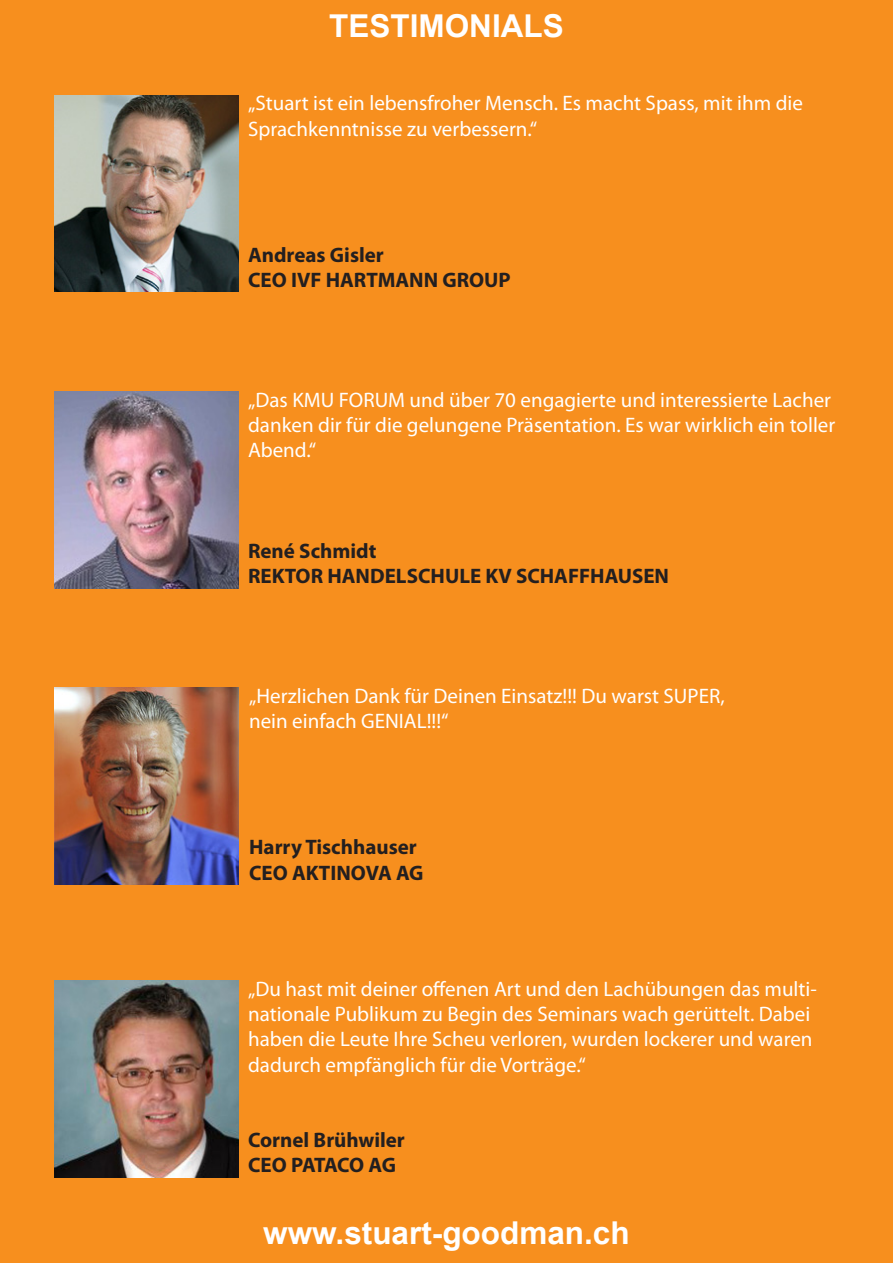
<style>
.page{position:relative;width:893px;height:1263px;background:#f78f1e}
.page>*{position:absolute;margin:0;border:0;box-sizing:border-box;transform-origin:0 0}
.t1{font:700 31.5px "Arial";color:#fff}
.t2{font:21px/25.2px "Myriad Pro";color:#fff}
.t3{font:700 21px "Myriad Pro";color:#231f20}
.t4{font:700 21px "Myriad Pro";letter-spacing:-.03em;color:#231f20}
</style>
<div class="page">
<img style="left:54px;top:95px;width:184px;height:196px">
<img style="left:54px;top:392px;width:184px;height:196px">
<img style="left:54px;top:688px;width:184px;height:196px">
<img style="left:54px;top:981px;width:184px;height:196px">
<p class="t1" style="left:329px;top:4px;width:236px">TESTIMONIALS</p>
<p class="t2" style="left:248px;top:90px;width:556px">„Stuart ist ein lebensfroher Mensch. Es macht Spass, mit ihm die<br>Sprachkenntnisse zu verbessern.“</p>
<p class="t3" style="left:248px;top:241px;width:137px">Andreas Gisler</p>
<p class="t3" style="left:248px;top:266px;width:264px">CEO IVF HARTMANN GROUP</p>
<p class="t2" style="left:248px;top:387px;width:589px">„Das KMU FORUM und über 70 engagierte und interessierte Lacher danken dir für die gelungene Präsentation. Es war wirklich ein toller<br>Abend.“</p>
<p class="t3" style="left:248px;top:537px;width:130px">René Schmidt</p>
<p class="t3" style="left:248px;top:563px;width:423px">REKTOR HANDELSCHULE KV SCHAFFHAUSEN</p>
<p class="t2" style="left:249px;top:683px;width:477px">„Herzlichen Dank für Deinen Einsatz!!! Du warst SUPER,</p>
<p class="t2" style="left:249px;top:708px;width:201px">nein einfach GENIAL!!!“</p>
<p class="t3" style="left:249px;top:834px;width:169px">Harry Tischhauser</p>
<p class="t3" style="left:249px;top:859px;width:176px">CEO AKTINOVA AG</p>
<p class="t2" style="left:248px;top:976px;width:570px">„Du hast mit deiner offenen Art und den Lachübungen das multi&shy;nationale Publikum zu Begin des Seminars wach gerüttelt. Dabei haben die Leute Ihre Scheu verloren, wurden lockerer und waren dadurch empfänglich für die Vorträge.“</p>
<p class="t3" style="left:248px;top:1126px;width:158px">Cornel Brühwiler</p>
<p class="t4" style="left:248px;top:1151px;width:149px">CEO PATACO AG</p>
<p class="t1" style="left:263px;top:1211px;width:368px">www.stuart-goodman.ch</p>
</div>
